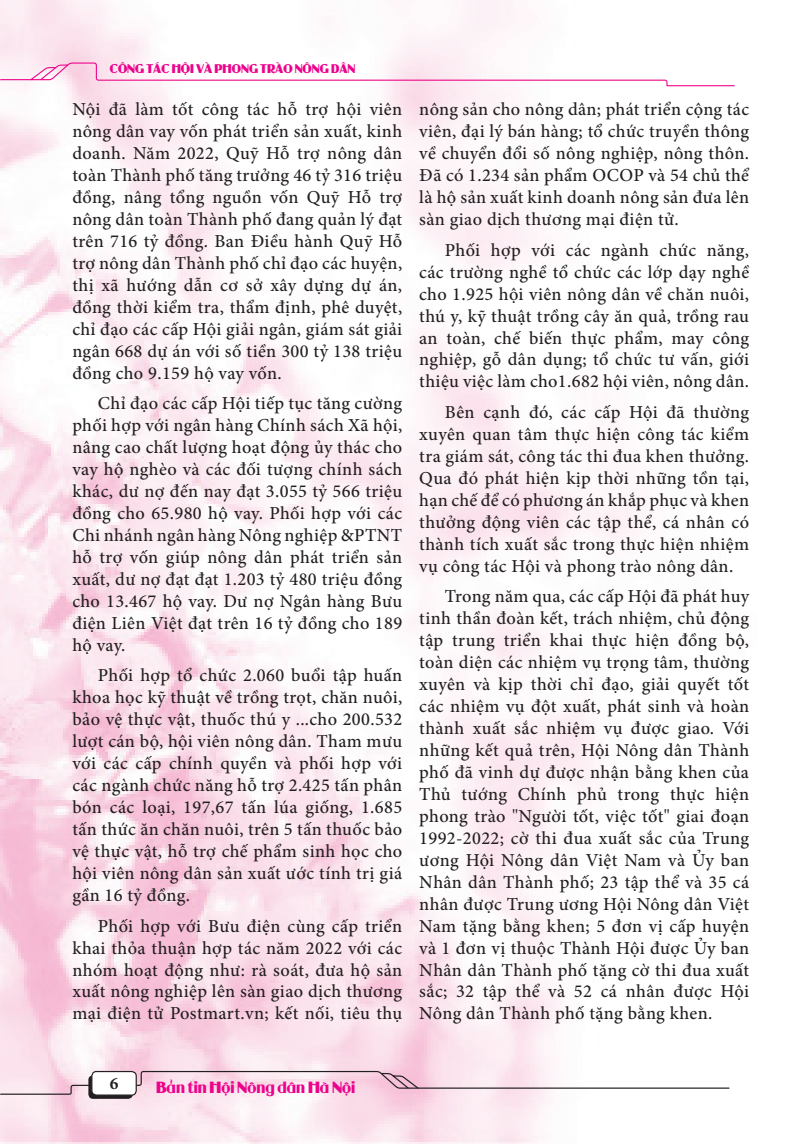
<style>
.page{position:relative;width:796px;height:1144px;background:#fff}
.page>*{position:absolute;margin:0;border:0;box-sizing:border-box;transform-origin:0 0}
.t1{font:500 18.3px/21.9px "Minion Pro";letter-spacing:.02em;color:#231f20;text-align:justify}
.t2{font:700 17.25px "Minion Pro";color:#231f20}
.t3{font:13.5px "UTM Guanine";color:#ed028c}
.t4{font:10.5px "UTM Guanine";color:#ed028c}
</style>
<div class="page">
<img style="left:0;top:0;width:730px;height:1144px">
<svg style="left:0;top:62px;width:735px;height:25px"></svg>
<div style="left:88px;top:1075px;width:45px;height:24px;background:#231f20;border-radius:5px"></div>
<svg style="left:0;top:1070px;width:729px;height:25px"></svg>
<p class="t4" style="left:110px;top:63px;width:247px">CÔNG TÁC HỘI VÀ PHONG TRÀO NÔNG DÂN</p>
<p class="t1" style="left:72px;top:99px;width:331px">Nội đã làm tốt công tác hỗ trợ hội viên nông dân vay vốn phát triển sản xuất, kinh doanh. Năm 2022, Quỹ Hỗ trợ nông dân toàn Thành phố tăng trưởng 46 tỷ 316 triệu đồng, nâng tổng nguồn vốn Quỹ Hỗ trợ nông dân toàn Thành phố đang quản lý đạt trên 716 tỷ đồng. Ban Điều hành Quỹ Hỗ trợ nông dân Thành phố chỉ đạo các huyện, thị xã hướng dẫn cơ sở xây dựng dự án, đồng thời kiểm tra, thẩm định, phê duyệt, chỉ đạo các cấp Hội giải ngân, giám sát giải ngân 668 dự án với số tiền 300 tỷ 138 triệu đồng cho 9.159 hộ vay vốn.</p>
<p class="t1" style="left:72px;top:393px;width:331px;text-indent:26px">Chỉ đạo các cấp Hội tiếp tục tăng cường phối hợp với ngân hàng Chính sách Xã hội, nâng cao chất lượng hoạt động ủy thác cho vay hộ nghèo và các đối tượng chính sách khác, dư nợ đến nay đạt 3.055 tỷ 566 triệu đồng cho 65.980 hộ vay. Phối hợp với các Chi nhánh ngân hàng Nông nghiệp &amp;PTNT hỗ trợ vốn giúp nông dân phát triển sản xuất, dư nợ đạt đạt 1.203 tỷ 480 triệu đồng cho 13.467 hộ vay. Dư nợ Ngân hàng Bưu điện Liên Việt đạt trên 16 tỷ đồng cho 189 hộ vay.</p>
<p class="t1" style="left:72px;top:665px;width:331px;text-indent:26px">Phối hợp tổ chức 2.060 buổi tập huấn khoa học kỹ thuật về trồng trọt, chăn nuôi, bảo vệ thực vật, thuốc thú y ...cho 200.532 lượt cán bộ, hội viên nông dân. Tham mưu với các cấp chính quyền và phối hợp với các ngành chức năng hỗ trợ 2.425 tấn phân bón các loại, 197,67 tấn lúa giống, 1.685 tấn thức ăn chăn nuôi, trên 5 tấn thuốc bảo vệ thực vật, hỗ trợ chế phẩm sinh học cho hội viên nông dân sản xuất ước tính trị giá gần 16 tỷ đồng.</p>
<p class="t1" style="left:72px;top:915px;width:331px;text-indent:26px">Phối hợp với Bưu điện cùng cấp triển khai thỏa thuận hợp tác năm 2022 với các nhóm hoạt động như: rà soát, đưa hộ sản xuất nông nghiệp lên sàn giao dịch thương mại điện tử Postmart.vn; kết nối, tiêu thụ</p>
<p class="t1" style="left:419px;top:99px;width:331px">nông sản cho nông dân; phát triển cộng tác viên, đại lý bán hàng; tổ chức truyền thông về chuyển đổi số nông nghiệp, nông thôn.<br>Đã có 1.234 sản phẩm OCOP và 54 chủ thể là hộ sản xuất kinh doanh nông sản đưa lên sàn giao dịch thương mại điện tử.</p>
<p class="t1" style="left:419px;top:239px;width:331px;text-indent:26px">Phối hợp với các ngành chức năng, các trường nghề tổ chức các lớp dạy nghề cho 1.925 hội viên nông dân về chăn nuôi, thú y, kỹ thuật trồng cây ăn quả, trồng rau an toàn, chế biến thực phẩm, may công nghiệp, gỗ dân dụng; tổ chức tư vấn, giới thiệu việc làm cho1.682 hội viên, nông dân.</p>
<p class="t1" style="left:419px;top:401px;width:331px;text-indent:26px">Bên cạnh đó, các cấp Hội đã thường xuyên quan tâm thực hiện công tác kiểm tra giám sát, công tác thi đua khen thưởng.<br>Qua đó phát hiện kịp thời những tồn tại, hạn chế để có phương án khắp phục và khen thưởng động viên các tập thể, cá nhân có thành tích xuất sắc trong thực hiện nhiệm vụ công tác Hội và phong trào nông dân.</p>
<p class="t1" style="left:419px;top:585px;width:331px;text-indent:26px">Trong năm qua, các cấp Hội đã phát huy tinh thần đoàn kết, trách nhiệm, chủ động tập trung triển khai thực hiện đồng bộ, toàn diện các nhiệm vụ trọng tâm, thường xuyên và kịp thời chỉ đạo, giải quyết tốt các nhiệm vụ đột xuất, phát sinh và hoàn thành xuất sắc nhiệm vụ được giao. Với những kết quả trên, Hội Nông dân Thành phố đã vinh dự được nhận bằng khen của Thủ tướng Chính phủ trong thực hiện phong trào "Người tốt, việc tốt" giai đoạn 1992-2022; cờ thi đua xuất sắc của Trung ương Hội Nông dân Việt Nam và Ủy ban Nhân dân Thành phố; 23 tập thể và 35 cá nhân được Trung ương Hội Nông dân Việt Nam tặng bằng khen; 5 đơn vị cấp huyện và 1 đơn vị thuộc Thành Hội được Ủy ban Nhân dân Thành phố tặng cờ thi đua xuất sắc; 32 tập thể và 52 cá nhân được Hội Nông dân Thành phố tặng bằng khen.</p>
<p class="t2" style="left:110px;top:1071px;width:10px">6</p>
<p class="t3" style="left:156px;top:1080px;width:200px">Bản tin Hội Nông dân Hà Nội</p>
</div>
